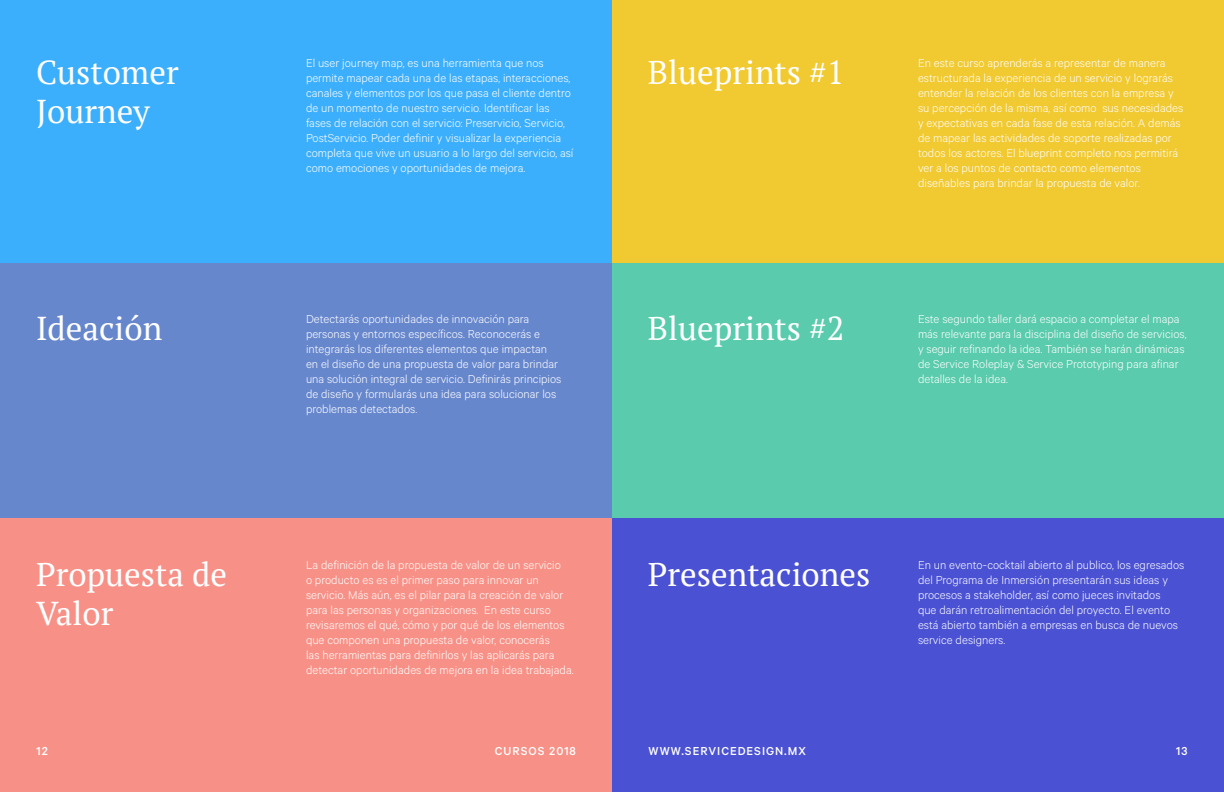
<style>
.page{position:relative;width:1224px;height:792px;background:#fff}
.page>*{position:absolute;margin:0;border:0;box-sizing:border-box;transform-origin:0 0}
.t1{font:33px/39px "PT Serif";color:#fff}
.t2{font:300 13px/15px "Calibre";color:#fff}
.t3{font:500 13px "Calibre";letter-spacing:.075em;color:#fff}
</style>
<div class="page">
<div style="left:0;top:0;width:612px;height:264px;background:#3caffc"></div>
<div style="left:612px;top:0;width:612px;height:264px;background:#f1c930"></div>
<div style="left:0;top:264px;width:612px;height:254px;background:#6787cd"></div>
<div style="left:612px;top:264px;width:612px;height:254px;background:#5acbad"></div>
<div style="left:0;top:518px;width:612px;height:274px;background:#f79187"></div>
<div style="left:612px;top:518px;width:612px;height:274px;background:#4a51d2"></div>
<p class="t2" style="left:306px;top:55px;width:269px">El user journey map, es una herramienta que nos permite mapear cada una de las etapas, interacciones, canales y elementos por los que pasa el cliente dentro de un momento de nuestro servicio. Identificar las fases de relación con el servicio: Preservicio, Servicio, PostServicio. Poder definir y visualizar la experiencia completa que vive un usuario a lo largo del servicio, así como emociones y oportunidades de mejora.</p>
<p class="t2" style="left:918px;top:55px;width:267px">En este curso aprenderás a representar de manera estructurada la experiencia de un servicio y lograrás entender la relación de los clientes con la empresa y su percepción de la misma, así como sus necesidades y expectativas en cada fase de esta relación. A demás de mapear las actividades de soporte realizadas por todos los actores. El blueprint completo nos permitirá ver a los puntos de contacto como elementos diseñables para brindar la propuesta de valor.</p>
<h1 class="t1" style="left:36px;top:53px;width:144px">Customer<br>Journey</h1>
<h1 class="t1" style="left:648px;top:53px;width:198px">Blueprints #1</h1>
<p class="t2" style="left:306px;top:311px;width:257px">Detectarás oportunidades de innovación para personas y entornos específicos. Reconocerás e integrarás los diferentes elementos que impactan en el diseño de una propuesta de valor para brindar una solución integral de servicio. Definirás principios de diseño y formularás una idea para solucionar los problemas detectados.</p>
<p class="t2" style="left:918px;top:311px;width:270px">Este segundo taller dará espacio a completar el mapa más relevante para la disciplina del diseño de servicios, y seguir refinando la idea. También se harán dinámicas de Service Roleplay &amp; Service Prototyping para afinar detalles de la idea.</p>
<h1 class="t1" style="left:36px;top:308px;width:128px">Ideación</h1>
<h1 class="t1" style="left:648px;top:308px;width:198px">Blueprints #2</h1>
<p class="t2" style="left:306px;top:557px;width:269px">La definición de la propuesta de valor de un servicio<br>o producto es es el primer paso para innovar un servicio. Más aún, es el pilar para la creación de valor para las personas y organizaciones. En este curso revisaremos el qué, cómo y por qué de los elementos que componen una propuesta de valor, conocerás<br>las herramientas para definirlos y las aplicarás para detectar oportunidades de mejora en la idea trabajada.</p>
<p class="t2" style="left:918px;top:557px;width:268px">En un evento-cocktail abierto al publico, los egresados del Programa de Inmersión presentarán sus ideas y procesos a stakeholder, así como jueces invitados<br>que darán retroalimentación del proyecto. El evento está abierto también a empresas en busca de nuevos service designers.</p>
<h1 class="t1" style="left:36px;top:554px;width:192px">Propuesta de<br>Valor</h1>
<h1 class="t1" style="left:648px;top:554px;width:224px">Presentaciones</h1>
<p class="t3" style="left:36px;top:743px;width:13px">12</p>
<p class="t3" style="left:495px;top:743px;width:83px">CURSOS 2018</p>
<p class="t3" style="left:649px;top:743px;width:159px">WWW.SERVICEDESIGN.MX</p>
<p class="t3" style="left:1176px;top:743px;width:13px">13</p>
</div>
